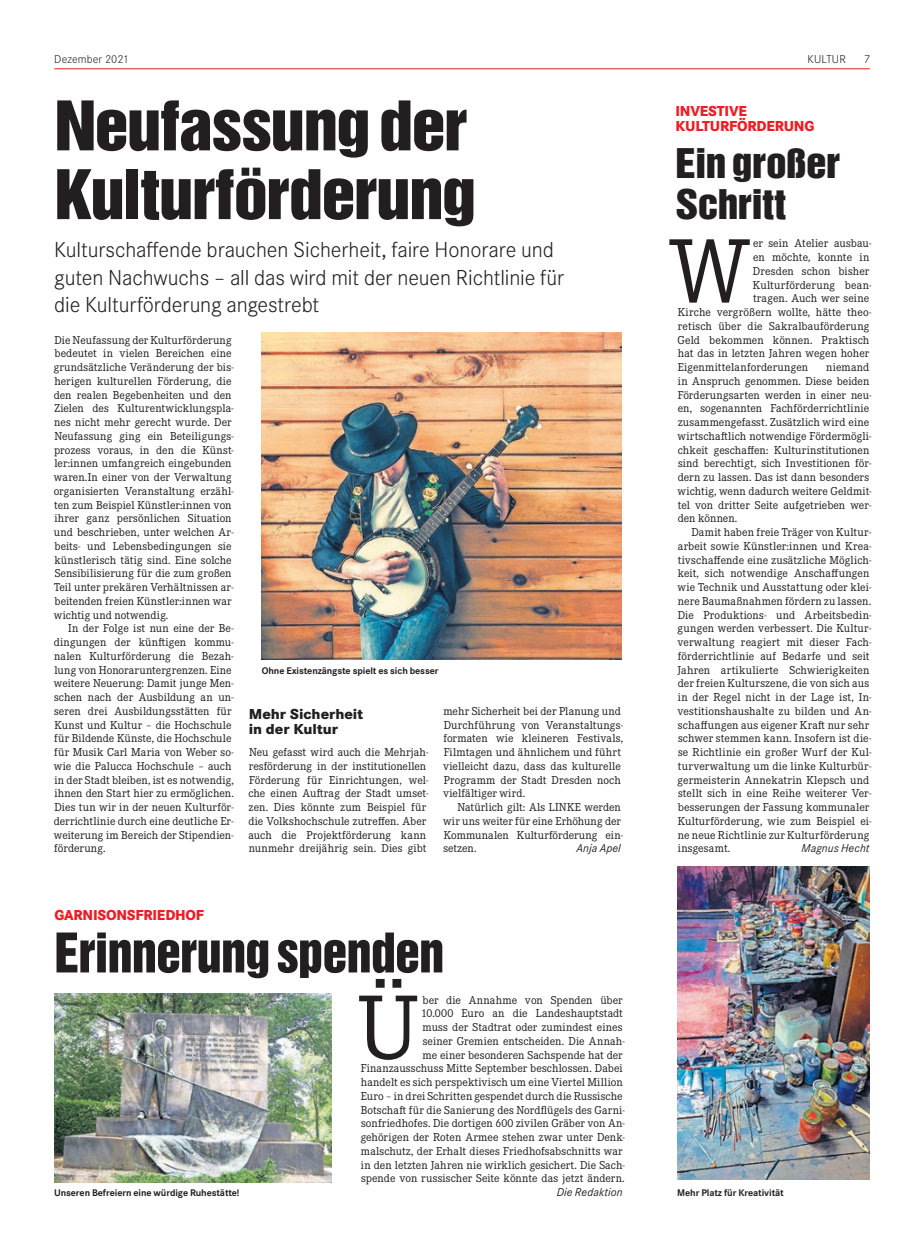
<style>
.page{position:relative;width:922px;height:1258px;background:#fff}
.page>*{position:absolute;margin:0;border:0;box-sizing:border-box;transform-origin:0 0}
.t1{font:94.38px "Corporate E Pro";color:#231f20}
.t2{font:62.5px/68.8px "Helvetica Inserat";letter-spacing:-.02em;color:#231f20;scale:1.1 1}
.t3{font:50px "Helvetica Inserat";letter-spacing:-.015em;color:#231f20}
.t4{font:37.5px/41.2px "Helvetica Inserat";letter-spacing:-.015em;color:#231f20;scale:1.1 1}
.t5{font:300 22.5px/27.5px "Corporate S Pro";letter-spacing:-.005em;color:#231f20}
.t6{font:800 15px/15px "Corporate S Pro";letter-spacing:-.015em;color:#ee1d23;scale:.95 1}
.t7{font:800 15px/15px "Corporate S Pro";color:#231f20}
.t8{font:11.88px/13.8px "Corporate E Pro";letter-spacing:.01em;color:#231f20}
.t9{font:italic 11.88px "Corporate S Pro";letter-spacing:.005em;color:#231f20}
.t10{font:300 11.88px "Corporate S Pro";letter-spacing:.005em;color:#231f20}
.t11{font:700 10px "Corporate S Pro";letter-spacing:-.01em;color:#231f20}
</style>
<div class="page">
<hr style="left:54px;top:68px;width:815px;height:1px;background:#ee1d23">
<img style="left:54px;top:993px;width:277px;height:189px">
<img style="left:677px;top:866px;width:192px;height:314px">
<img style="left:262px;top:332px;width:359px;height:328px">
<p class="t10" style="left:54px;top:51px;width:77px">Dezember 2021</p>
<h2 class="t2" style="left:54px;top:93px;width:385px">Neufassung der<br>Kulturförderung</h2>
<h3 class="t5" style="left:54px;top:235px;width:511px">Kulturschaffende brauchen Sicherheit, faire Honorare und guten Nachwuchs – all das wird mit der neuen Richtlinie für die Kulturförderung angestrebt</h3>
<p class="t8" style="left:54px;top:332px;width:181px">Die Neufassung der Kulturförderung bedeutet in vielen Bereichen eine grundsätzliche Veränderung der bis&shy;herigen kulturellen Förderung, die den realen Begebenheiten und den Zielen des Kulturentwicklungspla&shy;nes nicht mehr gerecht wurde. Der Neufassung ging ein Beteiligungs&shy;prozess voraus, in den die Künst&shy;ler:innen umfangreich eingebunden waren.In einer von der Verwaltung organisierten Veranstaltung erzähl&shy;ten zum Beispiel Künstler:innen von ihrer ganz persönlichen Situation und beschrieben, unter welchen Ar&shy;beits- und Lebensbedingungen sie künstlerisch tätig sind. Eine solche Sensibilisierung für die zum großen Teil unter prekären Verhältnissen ar&shy;beitenden freien Künstler:innen war wichtig und notwendig.</p>
<p class="t8" style="left:54px;top:621px;width:182px;text-indent:14px">In der Folge ist nun eine der Be&shy;dingungen der künftigen kommu&shy;nalen Kulturförderung die Bezah&shy;lung von Honoraruntergrenzen. Eine weitere Neuerung: Damit junge Men&shy;schen nach der Ausbildung an un&shy;seren drei Ausbildungsstätten für Kunst und Kultur – die Hochschule für Bildende Künste, die Hochschule für Musik Carl Maria von Weber so&shy;wie die Palucca Hochschule – auch in der Stadt bleiben, ist es notwendig, ihnen den Start hier zu ermöglichen.<br>Dies tun wir in der neuen Kulturför&shy;derrichtlinie durch eine deutliche Er&shy;weiterung im Bereich der Stipendien&shy;förderung.</p>
<p class="t11" style="left:262px;top:662px;width:178px">Ohne Existenzängste spielt es sich besser</p>
<p class="t7" style="left:249px;top:705px;width:116px">Mehr Sicherheit in der Kultur</p>
<p class="t8" style="left:248px;top:745px;width:181px">Neu gefasst wird auch die Mehrjah&shy;resförderung in der institutionellen Förderung für Einrichtungen, wel&shy;che einen Auftrag der Stadt umset&shy;zen. Dies könnte zum Beispiel für die Volkshochschule zutreffen. Aber auch die Projektförderung kann nunmehr dreijährig sein. Dies gibt</p>
<p class="t8" style="left:443px;top:703px;width:181px">mehr Sicherheit bei der Planung und<br>Durchführung von Veranstaltungs&shy;formaten wie kleineren Festivals,<br>Filmtagen und ähnlichem und führt vielleicht dazu, dass das kulturelle<br>Programm der Stadt Dresden noch vielfältiger wird.</p>
<p class="t8" style="left:443px;top:800px;width:181px;text-indent:14px">Natürlich gilt: Als LINKE werden wir uns weiter für eine Erhöhung der<br>Kommunalen Kulturförderung ein&shy;setzen.</p>
<p class="t9" style="left:576px;top:840px;width:46px">Anja Apel</p>
<p class="t6" style="left:54px;top:906px;width:159px">GARNISONSFRIEDHOF</p>
<h3 class="t3" style="left:54px;top:923px;width:391px">Erinnerung spenden</h3>
<h1 class="t1" style="left:357px;top:963px;width:64px">Ü</h1>
<p class="t8" style="left:360px;top:992px;width:266px;text-align:right">ber die Annahme von Spenden über<br>10.000 Euro an die Landeshauptstadt<br>muss der Stadtrat oder zumindest eines<br>seiner Gremien entscheiden. Die Annah-<br>me einer besonderen Sachspende hat der Finanzausschuss Mitte September beschlossen. Dabei handelt es sich perspektivisch um eine Viertel Million Euro – in drei Schritten gespendet durch die Russische Botschaft für die Sanierung des Nordflügels des Garni&shy;sonfriedhofes. Die dortigen 600 zivilen Gräber von An&shy;gehörigen der Roten Armee stehen zwar unter Denk&shy;malschutz, der Erhalt dieses Friedhofsabschnitts war in den letzten Jahren nie wirklich gesichert. Die Sach&shy;spende von russischer Seite könnte das jetzt ändern.</p>
<p class="t9" style="left:556px;top:1183px;width:67px">Die Redaktion</p>
<p class="t11" style="left:54px;top:1185px;width:187px">Unseren Befreiern eine würdige Ruhestätte!</p>
<p class="t10" style="left:807px;top:51px;width:40px">KULTUR</p>
<p class="t10" style="left:863px;top:51px;width:8px">7</p>
<p class="t6" style="left:675px;top:102px;width:148px">INVESTIVE<br>KULTURFÖRDERUNG</p>
<h3 class="t4" style="left:675px;top:143px;width:151px">Ein großer<br>Schritt</h3>
<h1 class="t1" style="left:668px;top:207px;width:83px">W</h1>
<p class="t8" style="left:752px;top:236px;width:120px">er sein Atelier ausbau-</p>
<p class="t8" style="left:752px;top:250px;width:118px">en möchte, konnte in</p>
<p class="t8" style="left:752px;top:263px;width:118px">Dresden schon bisher</p>
<p class="t8" style="left:752px;top:277px;width:120px">Kulturförderung bean-</p>
<p class="t8" style="left:752px;top:291px;width:118px">tragen. Auch wer seine</p>
<p class="t8" style="left:677px;top:305px;width:195px">Kirche vergrößern wollte, hätte theo-</p>
<p class="t8" style="left:677px;top:318px;width:193px">retisch über die Sakralbauförderung</p>
<p class="t8" style="left:677px;top:332px;width:193px">Geld bekommen können. Praktisch</p>
<p class="t8" style="left:677px;top:346px;width:193px">hat das in letzten Jahren wegen hoher</p>
<p class="t8" style="left:677px;top:360px;width:132px">Eigenmittelanforderungen</p>
<p class="t8" style="left:677px;top:360px;width:195px;text-indent:148px">niemand in Anspruch genommen. Diese beiden Förderungsarten werden in einer neu&shy;en, sogenannten Fachförderrichtlinie zusammengefasst. Zusätzlich wird eine wirtschaftlich notwendige Fördermögli&shy;chkeit geschaffen: Kulturinstitutionen sind berechtigt, sich Investitionen för&shy;dern zu lassen. Das ist dann besonders wichtig, wenn dadurch weitere Geldmit&shy;tel von dritter Seite aufgetrieben wer&shy;den können.</p>
<p class="t8" style="left:677px;top:525px;width:196px;text-indent:14px">Damit haben freie Träger von Kultur&shy;arbeit sowie Künstler:innen und Krea&shy;tivschaffende eine zusätzliche Möglich&shy;keit, sich notwendige Anschaffungen wie Technik und Ausstattung oder klei&shy;nere Baumaßnahmen fördern zu lassen.<br>Die Produktions- und Arbeitsbedin&shy;gungen werden verbessert. Die Kultur&shy;verwaltung reagiert mit dieser Fach&shy;förderrichtlinie auf Bedarfe und seit Jahren artikulierte Schwierigkeiten der freien Kulturszene, die von sich aus in der Regel nicht in der Lage ist, In&shy;vestitionshaushalte zu bilden und An&shy;schaffungen aus eigener Kraft nur sehr schwer stemmen kann. Insofern ist die&shy;se Richtlinie ein großer Wurf der Kul&shy;turverwaltung um die linke Kulturbür&shy;germeisterin Annekatrin Klepsch und stellt sich in eine Reihe weiterer Ver&shy;besserungen der Fassung kommunaler Kulturförderung, wie zum Beispiel ei&shy;ne neue Richtlinie zur Kulturförderung insgesamt.</p>
<p class="t9" style="left:801px;top:840px;width:69px">Magnus Hecht</p>
<p class="t11" style="left:677px;top:1185px;width:108px">Mehr Platz für Kreativität</p>
</div>
